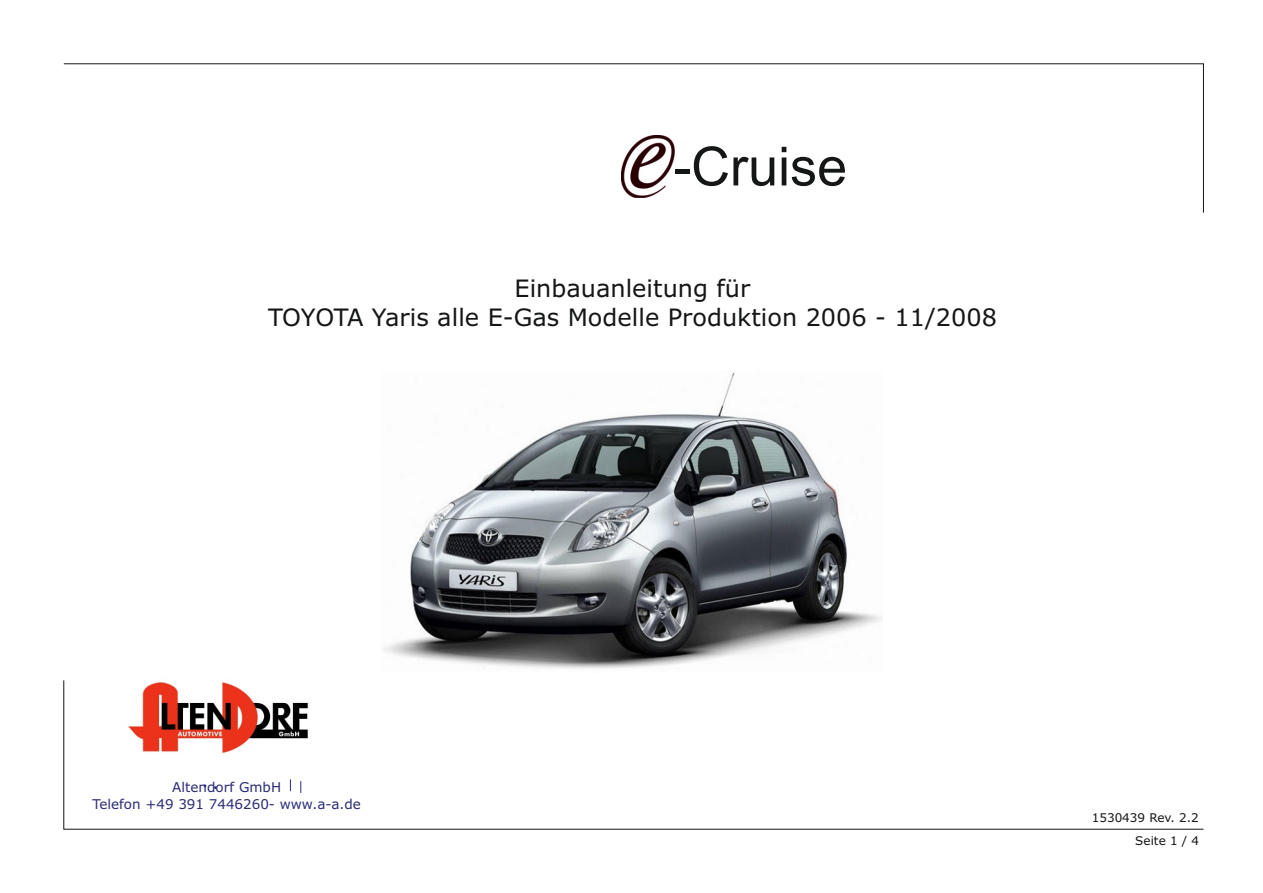
<style>
.page{position:relative;width:1263px;height:893px;background:#fff}
.page>*{position:absolute;margin:0;border:0;box-sizing:border-box;transform-origin:0 0}
.t1{font:54px "Arial Unicode MS";color:#151616}
.t2{font:24px/29.1px "Verdana";color:#151616;text-align:center}
.t3{font:13.5px/16.4px "Verdana";color:#2b2c77;text-align:center}
.t4{font:12px/22.8px "Verdana";color:#151616;text-align:right}
</style>
<div class="page">
<svg style="left:63px;top:63px;width:1141px;height:150px"></svg>
<svg style="left:63px;top:680px;width:1141px;height:149px"></svg>
<img style="left:621px;top:136px;width:53px;height:62px">
<img style="left:383px;top:372px;width:499px;height:297px">
<svg style="left:290px;top:779px;width:1px;height:12px"></svg>
<img style="left:122px;top:680px;width:197px;height:79px">
<svg style="left:300px;top:781px;width:1px;height:12px"></svg>
<h1 class="t1" style="left:673px;top:146px;width:175px">-Cruise</h1>
<p class="t2" style="left:268px;top:275px;width:730px">Einbauanleitung für<br>TOYOTA Yaris alle E-Gas Modelle Produktion 2006 - 11/2008</p>
<p class="t3" style="left:92px;top:780px;width:270px">Altendorf GmbH<br>Telefon +49 391 7446260- www.a-a.de</p>
<p class="t4" style="left:1092px;top:807px;width:109px">1530439 Rev. 2.2<br>Seite 1 / 4</p>
</div>
